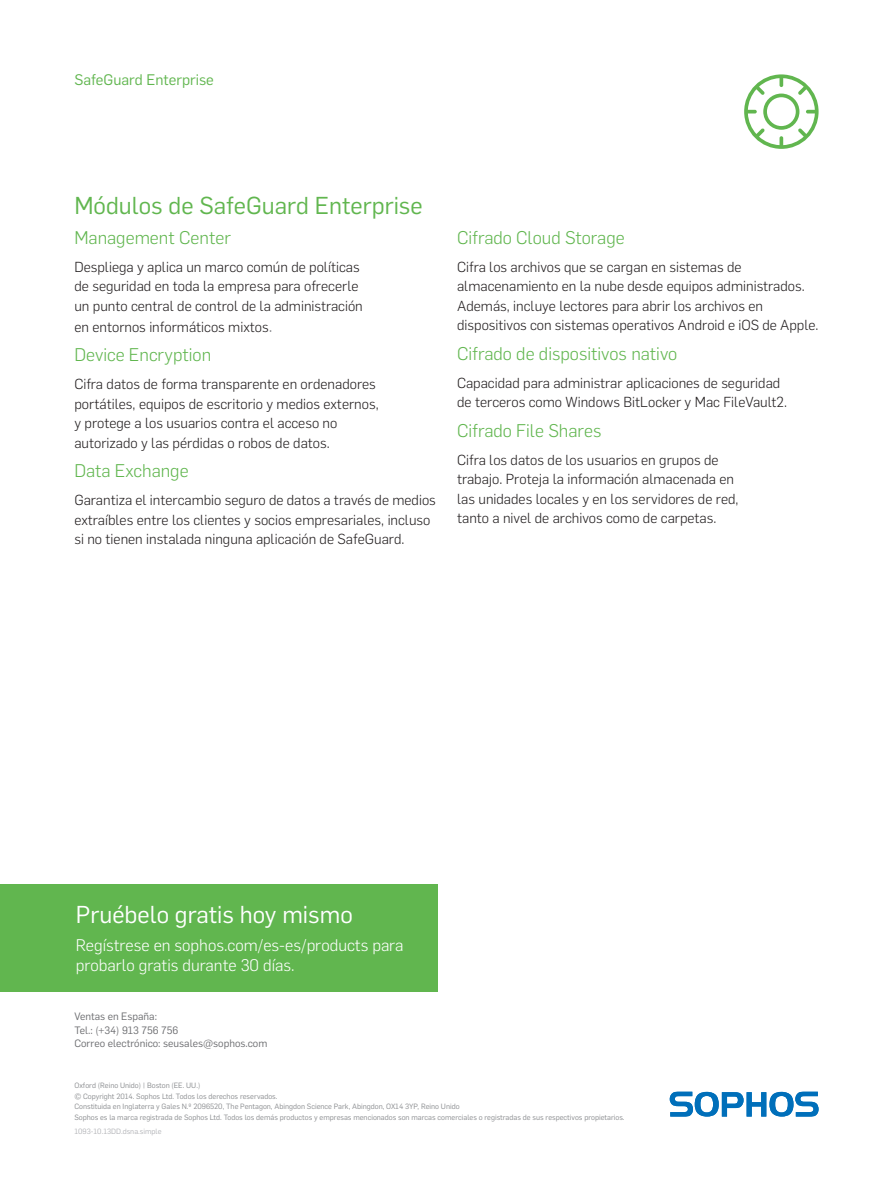
<style>
.page{position:relative;width:893px;height:1191px;background:#fff}
.page>*{position:absolute;margin:0;border:0;box-sizing:border-box;transform-origin:0 0}
.Subhead{font:24px "Flama";color:#61b64f}
.CTA_Heading{font:24px "Flama";color:#fff}
.Intro_Paragraph_-_Na{font:300 18px "Flama";color:#61b64f}
.Body_Copy_Sub_Paragr{font:300 18px "Flama";color:#61b64f}
.CTA_Copy{font:300 16.5px/19.5px "Flama";color:#fff}
.Page_Header{font:15px "Flama";color:#61b64f}
.Body_Copy_Sub_Paragr-2{font:300 14.25px/19.5px "Flama";color:#231f20}
.Sales_Address{font:10.5px "Flama";color:#6c6d70}
.Copyright{font:7.5px "Flama";color:#8a8c8f}
.Job_No__and_Version{font:7.5px "Flama";color:#b2b3b7}
.s1{font-size:18px;color:#8a8c8f}
</style>
<div class="page">
<svg style="left:670px;top:1091px;width:149px;height:25px"></svg>
<div style="left:0;top:884px;width:437px;height:107px;background:#61b64f"></div>
<svg style="left:744px;top:74px;width:75px;height:75px"></svg>
<p class="Page_Header" style="left:74px;top:69px;width:141px">SafeGuard Enterprise</p>
<p class="Subhead" style="left:74px;top:189px;width:350px">Módulos de SafeGuard Enterprise</p>
<p class="Intro_Paragraph_-_Na" style="left:74px;top:225px;width:158px">Management Center</p>
<p class="Body_Copy_Sub_Paragr-2" style="left:74px;top:256px;width:290px">Despliega y aplica un marco común de políticas de seguridad en toda la empresa para ofrecerle un punto central de control de la administración</p>
<p class="Body_Copy_Sub_Paragr-2" style="left:74px;top:316px;width:200px">en entornos informáticos mixtos<span class="s1">.</span></p>
<p class="Intro_Paragraph_-_Na" style="left:74px;top:343px;width:138px">Device Encryption</p>
<p class="Body_Copy_Sub_Paragr-2" style="left:74px;top:374px;width:306px">Cifra datos de forma transparente en ordenadores portátiles, equipos de escritorio y medios externos, y protege a los usuarios contra el acceso no autorizado y las pérdidas o robos de datos.</p>
<p class="Intro_Paragraph_-_Na" style="left:74px;top:459px;width:116px">Data Exchange</p>
<p class="Body_Copy_Sub_Paragr-2" style="left:74px;top:490px;width:363px">Garantiza el intercambio seguro de datos a través de medios extraíbles entre los clientes y socios empresariales, incluso si no tienen instalada ninguna aplicación de SafeGuard.</p>
<p class="Body_Copy_Sub_Paragr" style="left:457px;top:225px;width:169px">Cifrado Cloud Storage</p>
<p class="Body_Copy_Sub_Paragr-2" style="left:457px;top:256px;width:363px">Cifra los archivos que se cargan en sistemas de almacenamiento en la nube desde equipos administrados.<br>Además, incluye lectores para abrir los archivos en dispositivos con sistemas operativos Android e iOS de Apple.</p>
<p class="Intro_Paragraph_-_Na" style="left:457px;top:341px;width:222px">Cifrado de dispositivos nativo</p>
<p class="Body_Copy_Sub_Paragr-2" style="left:457px;top:372px;width:331px">Capacidad para administrar aplicaciones de seguridad de terceros como Windows BitLocker y Mac FileVault2.</p>
<p class="Intro_Paragraph_-_Na" style="left:457px;top:418px;width:146px">Cifrado File Shares</p>
<p class="Body_Copy_Sub_Paragr-2" style="left:457px;top:449px;width:283px">Cifra los datos de los usuarios en grupos de trabajo. Proteja la información almacenada en las unidades locales y en los servidores de red, tanto a nivel de archivos como de carpetas.</p>
<p class="CTA_Heading" style="left:76px;top:898px;width:278px">Pruébelo gratis hoy mismo</p>
<p class="CTA_Copy" style="left:76px;top:934px;width:329px">Regístrese en sophos.com/es-es/products para probarlo gratis durante 30 días.</p>
<p class="Sales_Address" style="left:74px;top:1009px;width:84px">Ventas en España:</p>
<p class="Sales_Address" style="left:74px;top:1022px;width:105px">Tel.: (+34) 913 756 756</p>
<p class="Sales_Address" style="left:74px;top:1036px;width:194px">Correo electrónico: seusales@sophos.com</p>
<p class="Copyright" style="left:74px;top:1080px;width:127px">Oxford (Reino Unido) | Boston (EE. UU.)</p>
<p class="Copyright" style="left:74px;top:1091px;width:205px">© Copyright 2014. Sophos Ltd. Todos los derechos reservados.</p>
<p class="Copyright" style="left:74px;top:1101px;width:387px">Constituida en Inglaterra y Gales N.º 2096520, The Pentagon, Abingdon Science Park, Abingdon, OX14 3YP, Reino Unido</p>
<p class="Copyright" style="left:74px;top:1112px;width:552px">Sophos es la marca registrada de Sophos Ltd. Todos los demás productos y empresas mencionados son marcas comerciales o registradas de sus respectivos propietarios.</p>
<p class="Job_No__and_Version" style="left:74px;top:1126px;width:89px">1093-10.13DD.dsna.simple</p>
</div>
